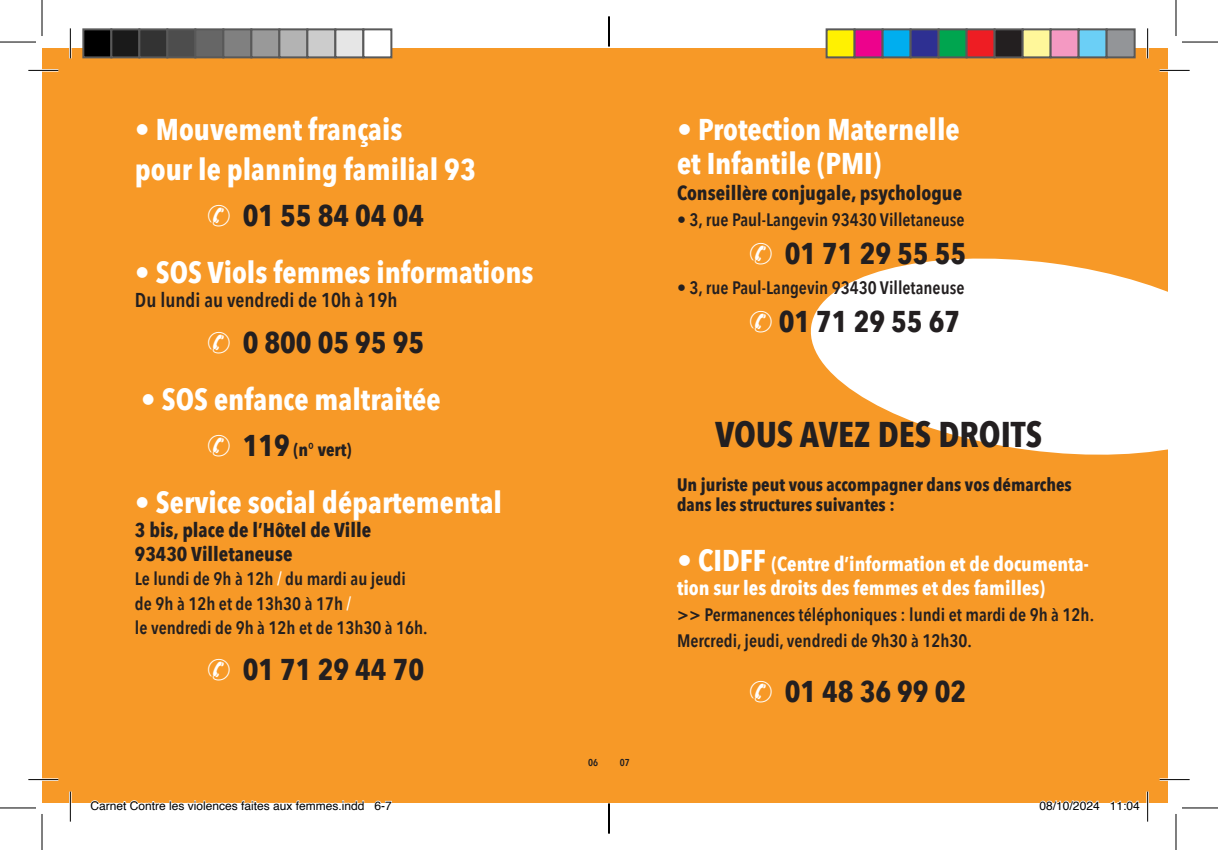
<style>
.page{position:relative;width:1218px;height:850px;background:#fff}
.page>*{position:absolute;margin:0;border:0;box-sizing:border-box;transform-origin:0 0}
.t1{font:700 35.6px "Avenir Next Condensed";color:#231f20}
.t2{font:700 30px/40px "Avenir Next Condensed";color:#fff}
.t3{font:700 30px "Avenir Next Condensed";color:#231f20}
.t4{font:700 20px/24px "Avenir Next Condensed";color:#fff}
.t5{font:700 20px/24px "Avenir Next Condensed";color:#231f20}
.t6{font:600 20px "Avenir Next Condensed";color:#231f20}
.t7{font:600 18px/24px "Avenir Next Condensed";color:#231f20}
.t8{font:700 18px/20px "Avenir Next Condensed";color:#231f20}
.t9{font:12px "Helvetica";color:#000}
.t10{font:600 10px "Avenir Next Condensed";color:#231f20}
.s1{font-size:30px}
.s2{color:#fff}
</style>
<div class="page">
<div style="left:42px;top:49px;width:1125px;height:754px;background:#f79927"></div>
<svg style="left:810px;top:246px;width:358px;height:220px;fill:#fff"></svg>
<hr style="left:28px;top:69px;width:30px;height:3px;background:#fff">
<hr style="left:1160px;top:69px;width:30px;height:3px;background:#fff">
<hr style="left:28px;top:778px;width:30px;height:2px;background:#fff">
<hr style="left:1160px;top:778px;width:30px;height:2px;background:#fff">
<hr style="left:69px;top:28px;width:3px;height:30px;background:#fff">
<hr style="left:69px;top:791px;width:3px;height:30px;background:#fff">
<hr style="left:1146px;top:28px;width:3px;height:30px;background:#fff">
<hr style="left:1146px;top:791px;width:3px;height:30px;background:#fff">
<hr style="left:28px;top:70px;width:30px;height:1px;background:#000">
<hr style="left:1160px;top:70px;width:30px;height:1px;background:#000">
<hr style="left:28px;top:779px;width:30px;height:1px;background:#000">
<hr style="left:1160px;top:779px;width:30px;height:1px;background:#000">
<hr style="left:70px;top:28px;width:1px;height:30px;background:#000">
<hr style="left:70px;top:791px;width:1px;height:30px;background:#000">
<hr style="left:1147px;top:28px;width:1px;height:30px;background:#000">
<hr style="left:1147px;top:791px;width:1px;height:30px;background:#000">
<hr style="left:0;top:42px;width:36px;height:1px;background:#000">
<hr style="left:1182px;top:42px;width:36px;height:1px;background:#000">
<hr style="left:0;top:807px;width:36px;height:1px;background:#000">
<hr style="left:1182px;top:807px;width:36px;height:1px;background:#000">
<hr style="left:42px;top:0;width:1px;height:36px;background:#000">
<hr style="left:42px;top:813px;width:1px;height:36px;background:#000">
<hr style="left:1176px;top:0;width:1px;height:36px;background:#000">
<hr style="left:1176px;top:813px;width:1px;height:36px;background:#000">
<div style="left:83px;top:29px;width:28px;height:28px;background:#000"></div>
<div style="left:82px;top:28px;width:30px;height:30px;border:2px solid #595959"></div>
<div style="left:111px;top:29px;width:28px;height:28px;background:#1a1a1a"></div>
<div style="left:110px;top:28px;width:30px;height:30px;border:2px solid #595959"></div>
<div style="left:139px;top:29px;width:28px;height:28px;background:#333"></div>
<div style="left:138px;top:28px;width:30px;height:30px;border:2px solid #595959"></div>
<div style="left:167px;top:29px;width:28px;height:28px;background:#4d4d4d"></div>
<div style="left:166px;top:28px;width:30px;height:30px;border:2px solid #595959"></div>
<div style="left:195px;top:29px;width:28px;height:28px;background:#666"></div>
<div style="left:194px;top:28px;width:30px;height:30px;border:2px solid #595959"></div>
<div style="left:223px;top:29px;width:28px;height:28px;background:#808080"></div>
<div style="left:222px;top:28px;width:30px;height:30px;border:2px solid #595959"></div>
<div style="left:251px;top:29px;width:28px;height:28px;background:#999"></div>
<div style="left:250px;top:28px;width:30px;height:30px;border:2px solid #595959"></div>
<div style="left:279px;top:29px;width:28px;height:28px;background:#b3b3b3"></div>
<div style="left:278px;top:28px;width:30px;height:30px;border:2px solid #595959"></div>
<div style="left:307px;top:29px;width:28px;height:28px;background:#ccc"></div>
<div style="left:306px;top:28px;width:30px;height:30px;border:2px solid #595959"></div>
<div style="left:335px;top:29px;width:28px;height:28px;background:#e6e6e6"></div>
<div style="left:334px;top:28px;width:30px;height:30px;border:2px solid #595959"></div>
<div style="left:363px;top:29px;width:28px;height:28px;background:#fff"></div>
<div style="left:362px;top:28px;width:30px;height:30px;border:2px solid #595959"></div>
<div style="left:827px;top:29px;width:28px;height:28px;background:#fff101"></div>
<div style="left:826px;top:28px;width:30px;height:30px;border:2px solid #595959"></div>
<div style="left:855px;top:29px;width:28px;height:28px;background:#ed028c"></div>
<div style="left:854px;top:28px;width:30px;height:30px;border:2px solid #595959"></div>
<div style="left:883px;top:29px;width:28px;height:28px;background:#00aeef"></div>
<div style="left:882px;top:28px;width:30px;height:30px;border:2px solid #595959"></div>
<div style="left:911px;top:29px;width:28px;height:28px;background:#2e3092"></div>
<div style="left:910px;top:28px;width:30px;height:30px;border:2px solid #595959"></div>
<div style="left:939px;top:29px;width:28px;height:28px;background:#00a54f"></div>
<div style="left:938px;top:28px;width:30px;height:30px;border:2px solid #595959"></div>
<div style="left:967px;top:29px;width:28px;height:28px;background:#ee1d23"></div>
<div style="left:966px;top:28px;width:30px;height:30px;border:2px solid #595959"></div>
<div style="left:995px;top:29px;width:28px;height:28px;background:#231f20"></div>
<div style="left:994px;top:28px;width:30px;height:30px;border:2px solid #595959"></div>
<div style="left:1023px;top:29px;width:28px;height:28px;background:#fff79a"></div>
<div style="left:1022px;top:28px;width:30px;height:30px;border:2px solid #595959"></div>
<div style="left:1051px;top:29px;width:28px;height:28px;background:#f499c2"></div>
<div style="left:1050px;top:28px;width:30px;height:30px;border:2px solid #595959"></div>
<div style="left:1079px;top:29px;width:28px;height:28px;background:#6bcff6"></div>
<div style="left:1078px;top:28px;width:30px;height:30px;border:2px solid #595959"></div>
<div style="left:1107px;top:29px;width:28px;height:28px;background:#939598"></div>
<div style="left:1106px;top:28px;width:30px;height:30px;border:2px solid #595959"></div>
<svg style="left:90px;top:800px;width:274px;height:3px"></svg>
<svg style="left:375px;top:800px;width:17px;height:3px"></svg>
<svg style="left:1040px;top:800px;width:59px;height:3px"></svg>
<svg style="left:1110px;top:800px;width:29px;height:3px"></svg>
<hr style="left:609px;top:16px;width:1px;height:30px;background:#000">
<hr style="left:609px;top:803px;width:1px;height:30px;background:#000">
<h2 class="t2" style="left:135px;top:109px;width:342px">• Mouvement français<br>pour le planning familial 93</h2>
<h2 class="t3" style="left:243px;top:197px;width:183px">01 55 84 04 04</h2>
<h2 class="t2" style="left:135px;top:252px;width:400px">• SOS Viols femmes informations</h2>
<p class="t6" style="left:135px;top:283px;width:264px">Du lundi au vendredi de 10h à 19h</p>
<h2 class="t3" style="left:243px;top:324px;width:183px">0 800 05 95 95</h2>
<h2 class="t2" style="left:141px;top:379px;width:301px">• SOS enfance maltraitée</h2>
<p class="t8" style="left:243px;top:440px;width:110px"><span class="s1">119</span> (n° vert)</p>
<h2 class="t2" style="left:135px;top:482px;width:369px">• Service social départemental</h2>
<p class="t5" style="left:135px;top:518px;width:238px">3 bis, place de l’Hôtel de Ville<br>93430 Villetaneuse</p>
<p class="t7" style="left:135px;top:566px;width:294px">Le lundi de 9h à 12h <span class="s2">/</span> du mardi au jeudi<br>de 9h à 12h et de 13h30 à 17h <span class="s2">/<br></span>le vendredi de 9h à 12h et de 13h30 à 16h.</p>
<h2 class="t3" style="left:243px;top:650px;width:183px">01 71 29 44 70</h2>
<p class="t10" style="left:588px;top:754px;width:11px">06</p>
<p class="t10" style="left:620px;top:754px;width:11px">07</p>
<h2 class="t2" style="left:677px;top:112px;width:284px;line-height:34px">• Protection Maternelle et Infantile (PMI)</h2>
<p class="t5" style="left:677px;top:181px;width:287px">Conseillère conjugale, psychologue</p>
<p class="t7" style="left:677px;top:207px;width:289px">• 3, rue Paul-Langevin 93430 Villetaneuse</p>
<h2 class="t3" style="left:785px;top:235px;width:183px">01 71 29 55 55</h2>
<p class="t7" style="left:677px;top:275px;width:289px">• 3, rue Paul-Langevin 93430 Villetaneuse</p>
<h2 class="t3" style="left:779px;top:303px;width:183px">01 71 29 55 67</h2>
<h1 class="t1" style="left:715px;top:412px;width:329px">VOUS AVEZ DES DROITS</h1>
<p class="t8" style="left:677px;top:474px;width:396px">Un juriste peut vous accompagner dans vos démarches dans les structures suivantes :</p>
<p class="t4" style="left:677px;top:551px;width:413px"><span class="s1">• CIDFF</span> (Centre d’information et de documenta&shy;tion sur les droits des femmes et des familles)</p>
<p class="t7" style="left:677px;top:600px;width:419px;line-height:26px">&gt;&gt; Permanences téléphoniques : lundi et mardi de 9h à 12h.<br>Mercredi, jeudi, vendredi de 9h30 à 12h30.</p>
<h2 class="t3" style="left:785px;top:672px;width:183px">01 48 36 99 02</h2>
<p class="t9" style="left:90px;top:796px;width:303px">Carnet Contre les violences faites aux femmes.indd 6-7</p>
<p class="t9" style="left:1040px;top:796px;width:102px">08/10/2024 11:04</p>
</div>
